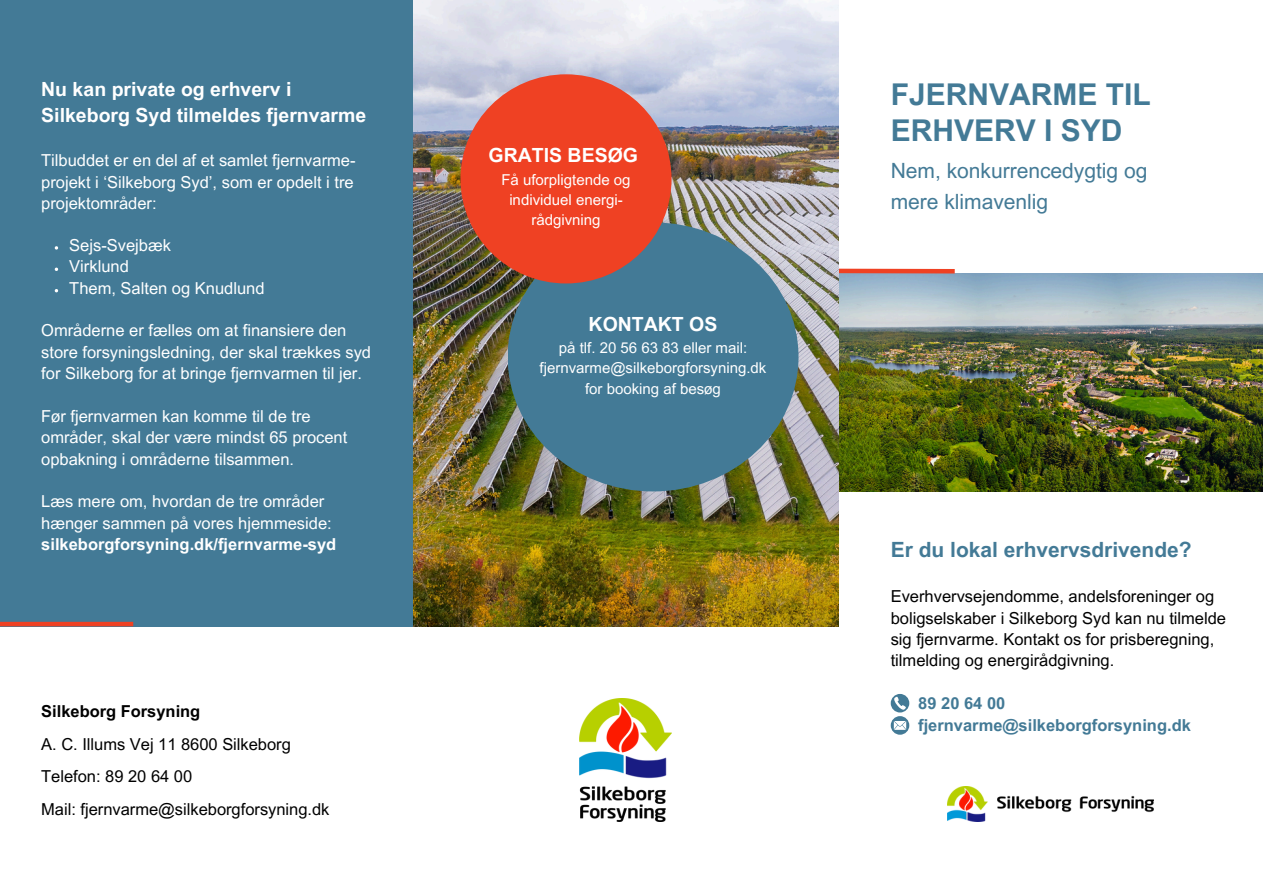
<style>
.page{position:relative;width:1263px;height:894px;background:#fff}
.page>*{position:absolute;margin:0;border:0;box-sizing:border-box;transform-origin:0 0}
.t1{font:700 30px/35.7px "Arial MT Pro";color:#437a96}
.t2{font:21px/31.2px "Arial MT Pro";color:#437a96}
.t3{font:700 21px "Arial MT Pro";color:#437a96}
.t4{font:700 19.5px/25.8px "Arial MT Pro";color:#fff}
.t5{font:16.5px/21.3px "Arial MT Pro";color:#fff}
.t6{font:16.5px/21.3px "Arial MT Pro";color:#000}
.t7{font:700 16.5px/21.3px "Arial MT Pro";color:#437a96}
.t8{font:700 16.5px "Arial MT Pro";color:#000}
.t9{font:15px/20.2px "Arial MT Pro";color:#fff;text-align:center}
.s1{font-weight:700}
</style>
<div class="page">
<img style="left:838px;top:273px;width:425px;height:218px">
<div style="left:838px;top:268px;width:117px;height:5px;background:#ef4123"></div>
<img style="left:948px;top:786px;width:205px;height:35px">
<svg style="left:891px;top:694px;width:18px;height:40px"></svg>
<img style="left:413px;top:0;width:425px;height:626px">
<div style="left:0;top:0;width:413px;height:626px;background:#437a96"></div>
<div style="left:0;top:621px;width:133px;height:5px;background:#ef4123"></div>
<img style="left:580px;top:698px;width:92px;height:123px">
<svg style="left:55px;top:267px;width:3px;height:4px"></svg>
<div style="left:508px;top:222px;width:290px;height:269px;background:#437a96;border-radius:50%"></div>
<div style="left:460px;top:74px;width:211px;height:209px;background:#ef4123;border-radius:50%"></div>
<p class="t4" style="left:41px;top:79px;width:327px">Nu kan private og erhverv i<br>Silkeborg Syd tilmeldes fjernvarme</p>
<p class="t5" style="left:41px;top:152px;width:316px;text-align:justify">Tilbuddet er en del af et samlet fjernvarme&shy;projekt i ‘Silkeborg Syd’, som er opdelt i tre projektområder:</p>
<p class="t5" style="left:69px;top:236px;width:103px">Sejs-Svejbæk</p>
<p class="t5" style="left:69px;top:258px;width:61px">Virklund</p>
<p class="t5" style="left:69px;top:279px;width:197px">Them, Salten og Knudlund</p>
<p class="t5" style="left:41px;top:322px;width:331px">Områderne er fælles om at finansiere den store forsyningsledning, der skal trækkes syd for Silkeborg for at bringe fjernvarmen til jer.</p>
<p class="t5" style="left:41px;top:407px;width:308px">Før fjernvarmen kan komme til de tre områder, skal der være mindst 65 procent opbakning i områderne tilsammen.</p>
<p class="t5" style="left:41px;top:493px;width:297px">Læs mere om, hvordan de tre områder hænger sammen på vores hjemmeside: <span class="s1">silkeborgforsyning.dk/fjernvarme-syd</span></p>
<p class="t8" style="left:41px;top:704px;width:161px">Silkeborg Forsyning</p>
<h1 class="t6" style="left:41px;top:735px;width:251px">A. C. Illums Vej 11 8600 Silkeborg</h1>
<h3 class="t6" style="left:41px;top:767px;width:152px">Telefon: 89 20 64 00</h3>
<p class="t6" style="left:41px;top:800px;width:290px">Mail: fjernvarme@silkeborgforsyning.dk</p>
<p class="t4" style="left:488px;top:145px;width:151px">GRATIS BESØG</p>
<p class="t9" style="left:501px;top:171px;width:131px">Få uforpligtende og individuel energi&shy;rådgivning</p>
<h2 class="t4" style="left:589px;top:313px;width:130px">KONTAKT OS</h2>
<p class="t9" style="left:559px;top:339px;width:190px">på tlf. 20 56 63 83 eller mail:</p>
<h4 class="t9" style="left:540px;top:359px;width:228px">fjernvarme@silkeborgforsyning.dk for booking af besøg</h4>
<p class="t1" style="left:891px;top:81px;width:261px">FJERNVARME TIL<br>ERHVERV I SYD</p>
<p class="t2" style="left:891px;top:157px;width:258px">Nem, konkurrencedygtig og mere klimavenlig</p>
<p class="t3" style="left:891px;top:542px;width:302px">Er du lokal erhvervsdrivende?</p>
<p class="t6" style="left:891px;top:587px;width:337px">Everhvervsejendomme, andelsforeninger og boligselskaber i Silkeborg Syd kan nu tilmelde sig fjernvarme. Kontakt os for prisberegning, tilmelding og energirådgivning.</p>
<p class="t7" style="left:918px;top:694px;width:274px">89 20 64 00 fjernvarme@silkeborgforsyning.dk</p>
</div>
